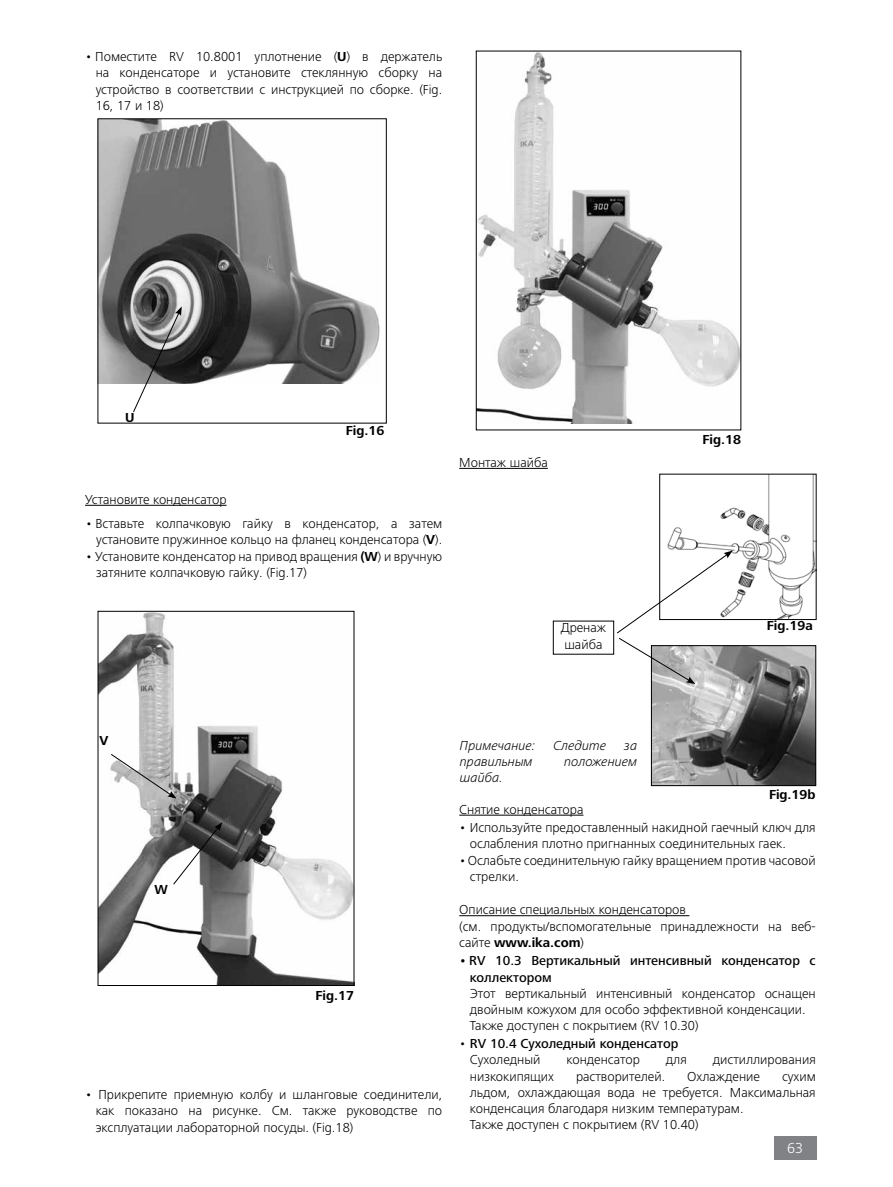
<style>
.page{position:relative;width:893px;height:1187px;background:#fff}
.page>*{position:absolute;margin:0;border:0;box-sizing:border-box;transform-origin:0 0}
.t1{font:300 15px "Frutiger Next IKA";color:#fff}
.t2{font:300 13.5px/16.5px "Frutiger Next IKA";color:#000}
.t3{font:500 13.5px/16.2px "Frutiger Next IKA";color:#000}
.t4{font:italic 300 13.5px "Frutiger Next IKA";color:#000}
.t5{font:700 13.5px "Frutiger Next IKA";color:#000}
.s1{font-weight:700}
.s2{font-weight:300}
</style>
<div class="page">
<div style="left:774px;top:1135px;width:42px;height:24px;background:#808285"></div>
<img style="left:100px;top:121px;width:280px;height:262px">
<hr style="left:85px;top:505px;width:142px;height:1px;background:#000">
<img style="left:100px;top:613px;width:252px;height:370px">
<div style="left:98px;top:611px;width:256px;height:374px;border:1px solid #000"></div>
<svg style="left:111px;top:753px;width:66px;height:45px"></svg>
<svg style="left:173px;top:822px;width:49px;height:62px"></svg>
<svg style="left:133px;top:306px;width:49px;height:106px"></svg>
<hr style="left:459px;top:814px;width:124px;height:1px;background:#000">
<hr style="left:459px;top:915px;width:230px;height:1px;background:#000">
<img style="left:478px;top:53px;width:261px;height:370px">
<hr style="left:459px;top:468px;width:89px;height:1px;background:#000">
<img style="left:667px;top:476px;width:147px;height:141px">
<img style="left:653px;top:647px;width:161px;height:136px">
<div style="left:651px;top:645px;width:165px;height:140px;border:1px solid #000"></div>
<svg style="left:617px;top:550px;width:116px;height:134px"></svg>
<div style="left:553px;top:621px;width:61px;height:33px;border:1px solid #000"></div>
<p class="t2" style="left:96px;top:48px;width:348px;text-align:justify;text-indent:-11px">• Поместите RV 10.8001 уплотнение (<span class="s1">U</span>) в держатель на конденсаторе и установите стеклянную сборку на устройство в соответствии с инструкцией по сборке. (Fig.<br>16, 17 и 18)</p>
<p class="t5" style="left:125px;top:409px;width:11px">U</p>
<p class="t2" style="left:85px;top:491px;width:143px">Установите конденсатор</p>
<p class="t5" style="left:346px;top:422px;width:40px">Fig.16</p>
<p class="t2" style="left:85px;top:515px;width:358px;text-align:right">• Вставьте колпачковую гайку в конденсатор, а затем установите пружинное кольцо на фланец конденсатора (<span class="s1">V</span>).</p>
<p class="t2" style="left:96px;top:548px;width:348px;text-indent:-11px">• Установите конденсатор на привод вращения <span class="s1">(W</span>) и вручную затяните колпачковую гайку. (Fig.17)</p>
<p class="t2" style="left:459px;top:454px;width:90px">Монтаж шайба</p>
<p class="t2" style="left:561px;top:619px;width:47px">Дренаж шайба</p>
<p class="t5" style="left:702px;top:432px;width:40px">Fig.18</p>
<p class="t5" style="left:767px;top:618px;width:47px">Fig.19a</p>
<p class="t5" style="left:100px;top:732px;width:10px">V</p>
<p class="t5" style="left:155px;top:882px;width:15px">W</p>
<p class="t5" style="left:316px;top:987px;width:40px">Fig.17</p>
<p class="t2" style="left:96px;top:1085px;width:348px;text-align:justify;text-indent:-11px">• Прикрепите приемную колбу и шланговые соединители, как показано на рисунке. См. также руководстве по эксплуатации лабораторной посуды. (Fig.18)</p>
<p class="t4" style="left:460px;top:737px;width:77px">Примечание:</p>
<p class="t4" style="left:554px;top:737px;width:54px">Следите</p>
<p class="t4" style="left:624px;top:737px;width:14px">за</p>
<p class="t4" style="left:460px;top:754px;width:74px">правильным</p>
<p class="t4" style="left:564px;top:754px;width:75px">положением</p>
<p class="t4" style="left:460px;top:770px;width:45px">шайба.</p>
<p class="t5" style="left:769px;top:786px;width:48px">Fig.19b</p>
<p class="t2" style="left:459px;top:801px;width:126px">Снятие конденсатора</p>
<p class="t2" style="left:470px;top:819px;width:347px;text-indent:-11px">• Используйте предоставленный накидной гаечный ключ для ослабления плотно пригнанных соединительных гаек.</p>
<p class="t2" style="left:470px;top:852px;width:347px;text-indent:-11px">•Ослабьте соединительную гайку вращением против часовой стрелки.</p>
<p class="t2" style="left:459px;top:901px;width:358px">Описание специальных конденсаторов<br>(см. продукты/вспомогательные принадлежности на веб&shy;сайте <span class="s1">www.ika.com</span>)</p>
<p class="t3" style="left:470px;top:953px;width:347px;text-indent:-11px">• RV 10.3 Вертикальный интенсивный конденсатор с коллектором</p>
<p class="t2" style="left:470px;top:985px;width:347px">Этот вертикальный интенсивный конденсатор оснащен двойным кожухом для особо эффективной конденсации.<br>Также доступен с покрытием (RV 10.30)</p>
<p class="t3" style="left:470px;top:1035px;width:210px;text-indent:-11px"><span class="s2">•</span> RV 10.4 Сухоледный конденсатор<br><span class="s2">Сухоледный</span></p>
<p class="t2" style="left:566px;top:1051px;width:75px">конденсатор</p>
<p class="t2" style="left:666px;top:1051px;width:22px">для</p>
<p class="t2" style="left:713px;top:1051px;width:104px">дистиллирования</p>
<p class="t2" style="left:470px;top:1067px;width:86px">низкокипящих</p>
<p class="t2" style="left:576px;top:1067px;width:91px">растворителей.</p>
<p class="t2" style="left:687px;top:1067px;width:74px">Охлаждение</p>
<p class="t2" style="left:470px;top:1067px;width:347px;text-indent:312px">сухим льдом, охлаждающая вода не требуется. Максимальная конденсация благодаря низким температурам.<br>Также доступен с покрытием (RV 10.40)</p>
<p class="t1" style="left:787px;top:1139px;width:17px">63</p>
</div>
